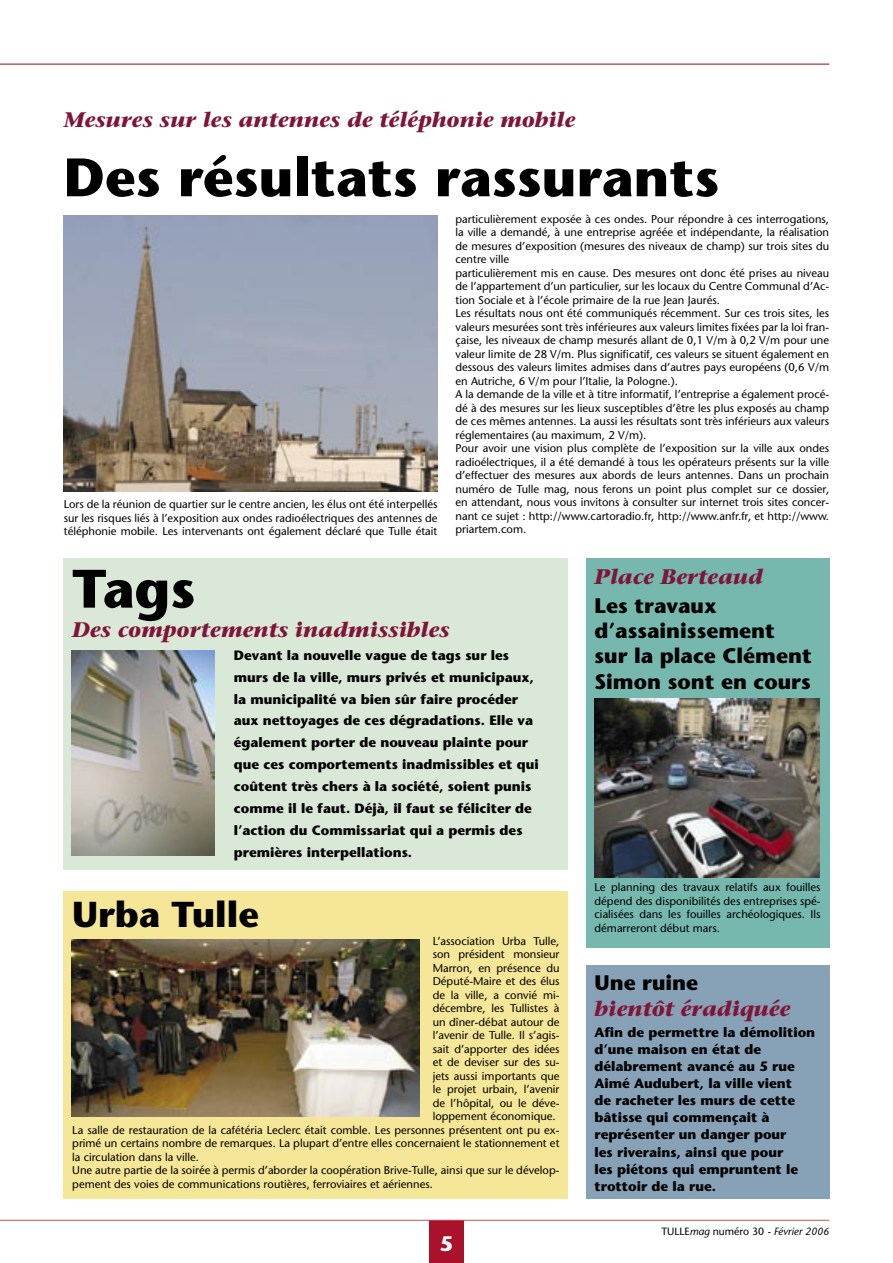
<style>
.page{position:relative;width:893px;height:1263px;background:#fff}
.page>*{position:absolute;margin:0;border:0;box-sizing:border-box;transform-origin:0 0}
.Titre_36{font:700 54px "Stone Sans";color:#000}
.Titre_24{font:700 36px "Stone Sans";color:#000}
.Titre_14_serif{font:italic 700 21px "Stone Serif";color:#7f1539}
.Titre_14{font:700 21px/25.2px "Stone Sans";color:#000}
.t1{font:700 21px "Stone Sans";color:#fff}
.Texte_présentation{font:700 13.5px/17.1px "Stone Sans";color:#000}
.Texte{font:11.25px/13.5px "Stone Sans";color:#000;text-align:justify}
.t2{font:italic 10.5px "Stone Sans";color:#000}
.s1{font-style:normal}
</style>
<div class="page">
<hr style="left:0;top:64px;width:829px;height:1px;background:#bb5456">
<div style="left:429px;top:1220px;width:34px;height:43px;background:#a9122a"></div>
<hr style="left:0;top:1220px;width:829px;height:1px;background:#bb5456">
<div style="left:64px;top:891px;width:504px;height:308px;background:#f6e697"></div>
<div style="left:64px;top:559px;width:504px;height:311px;background:#dae8d7"></div>
<div style="left:586px;top:558px;width:243px;height:390px;background:#76b8ae"></div>
<div style="left:586px;top:965px;width:243px;height:234px;background:#87a1b7"></div>
<img style="left:72px;top:940px;width:348px;height:177px">
<img style="left:594px;top:699px;width:226px;height:178px">
<img style="left:64px;top:215px;width:374px;height:276px">
<img style="left:71px;top:650px;width:143px;height:205px">
<p class="Titre_14_serif" style="left:64px;top:107px;width:513px">Mesures sur les antennes de téléphonie mobile</p>
<p class="Titre_36" style="left:64px;top:145px;width:657px">Des résultats rassurants</p>
<p class="Texte" style="left:64px;top:497px;width:375px">Lors de la réunion de quartier sur le centre ancien, les élus ont été interpellés sur les risques liés à l’exposition aux ondes radioélectriques des antennes de téléphonie mobile. Les intervenants ont également déclaré que Tulle était</p>
<p class="Texte" style="left:455px;top:212px;width:375px">particulièrement exposée à ces ondes. Pour répondre à ces interrogations, la ville a demandé, à une entreprise agréée et indépendante, la réalisation de mesures d’exposition (mesures des niveaux de champ) sur trois sites du centre ville</p>
<p class="Texte" style="left:455px;top:266px;width:375px">particulièrement mis en cause. Des mesures ont donc été prises au niveau de l’appartement d’un particulier, sur les locaux du Centre Communal d’Ac&shy;tion Sociale et à l’école primaire de la rue Jean Jaurés.</p>
<p class="Texte" style="left:455px;top:307px;width:375px">Les résultats nous ont été communiqués récemment. Sur ces trois sites, les valeurs mesurées sont très inférieures aux valeurs limites fixées par la loi fran&shy;çaise, les niveaux de champ mesurés allant de 0,1 V/m à 0,2 V/m pour une valeur limite de 28 V/m. Plus significatif, ces valeurs se situent également en dessous des valeurs limites admises dans d’autres pays européens (0,6 V/m en Autriche, 6 V/m pour l’Italie, la Pologne.).</p>
<p class="Texte" style="left:455px;top:388px;width:375px">A la demande de la ville et à titre informatif, l’entreprise a également procé&shy;dé à des mesures sur les lieux susceptibles d’être les plus exposés au champ de ces mêmes antennes. La aussi les résultats sont très inférieurs aux valeurs réglementaires (au maximum, 2 V/m).</p>
<p class="Texte" style="left:455px;top:442px;width:375px">Pour avoir une vision plus complète de l’exposition sur la ville aux ondes radioélectriques, il a été demandé à tous les opérateurs présents sur la ville d’effectuer des mesures aux abords de leurs antennes. Dans un prochain numéro de Tulle mag, nous ferons un point plus complet sur ce dossier, en attendant, nous vous invitons à consulter sur internet trois sites concer&shy;nant ce sujet : http://www.cartoradio.fr, http://www.anfr.fr, et http://www. priartem.com.</p>
<p class="Titre_36" style="left:72px;top:556px;width:125px">Tags</p>
<p class="Titre_14_serif" style="left:72px;top:616px;width:379px">Des comportements inadmissibles</p>
<p class="Texte_présentation" style="left:234px;top:644px;width:306px;line-height:21.9px">Devant la nouvelle vague de tags sur les murs de la ville, murs privés et municipaux, la municipalité va bien sûr faire procéder aux nettoyages de ces dégradations. Elle va également porter de nouveau plainte pour que ces comportements inadmissibles et qui coûtent très chers à la société, soient punis comme il le faut. Déjà, il faut se féliciter de l’action du Commissariat qui a permis des premières interpellations.</p>
<p class="Titre_24" style="left:72px;top:893px;width:188px">Urba Tulle</p>
<p class="Texte" style="left:433px;top:934px;width:128px">L’association Urba Tulle, son président monsieur Marron, en présence du Député-Maire et des élus de la ville, a convié mi&shy;décembre, les Tullistes à un dîner-débat autour de l’avenir de Tulle. Il s’agis&shy;sait d’apporter des idées et de deviser sur des su&shy;jets aussi importants que le projet urbain, l’avenir de l’hôpital, ou le déve&shy;loppement économique.</p>
<p class="Texte" style="left:72px;top:1123px;width:489px">La salle de restauration de la cafétéria Leclerc était comble. Les personnes présentent ont pu ex&shy;primé un certains nombre de remarques. La plupart d’entre elles concernaient le stationnement et la circulation dans la ville.</p>
<p class="Texte" style="left:72px;top:1163px;width:489px">Une autre partie de la soirée à permis d’aborder la coopération Brive-Tulle, ainsi que sur le dévelop&shy;pement des voies de communications routières, ferroviaires et aériennes.</p>
<p class="t1" style="left:440px;top:1231px;width:15px">5</p>
<p class="Titre_14_serif" style="left:595px;top:563px;width:170px">Place Berteaud</p>
<p class="Titre_14" style="left:595px;top:593px;width:219px">Les travaux d’assainissement sur la place Clément<br>Simon sont en cours</p>
<p class="Texte" style="left:595px;top:880px;width:228px">Le planning des travaux relatifs aux fouilles dépend des disponibilités des entreprises spé&shy;cialisées dans les fouilles archéologiques. Ils démarreront début mars.</p>
<p class="Titre_14" style="left:595px;top:970px;width:105px">Une ruine</p>
<p class="Titre_14_serif" style="left:595px;top:995px;width:197px">bientôt éradiquée</p>
<p class="Texte_présentation" style="left:595px;top:1024px;width:222px">Afin de permettre la démolition d’une maison en état de délabrement avancé au 5 rue<br>Aimé Audubert, la ville vient<br>de racheter les murs de cette bâtisse qui commençait à représenter un danger pour<br>les riverains, ainsi que pour<br>les piétons qui empruntent le trottoir de la rue.</p>
<p class="t2" style="left:661px;top:1225px;width:169px"><span class="s1">TULLE</span>mag <span class="s1">numéro 30</span> - Février 2006</p>
</div>
